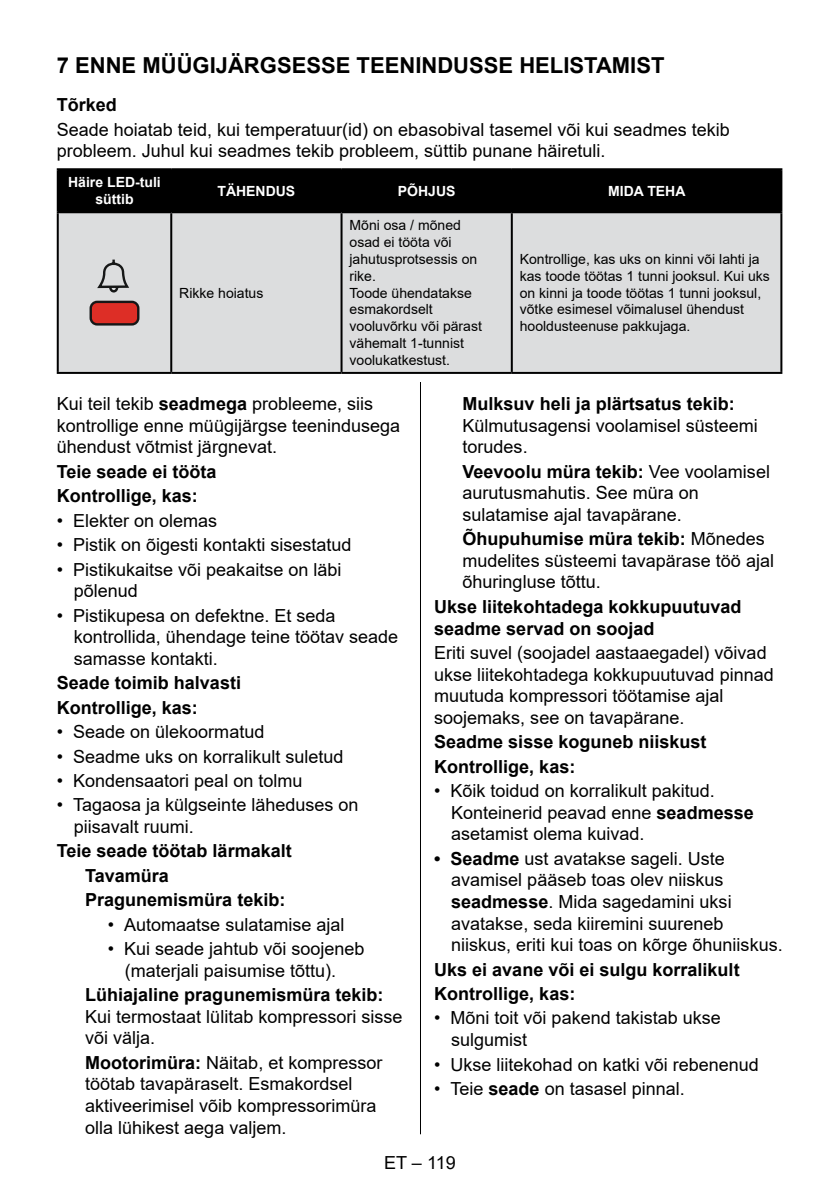
<style>
.page{position:relative;width:840px;height:1191px;background:#fff}
.page>*{position:absolute;margin:0;border:0;box-sizing:border-box;transform-origin:0 0}
.t1{font:700 22px "Arial";color:#000}
.t2{font:18px/21.6px "Arial";color:#000}
.t3{font:700 18px/24.4px "Arial";color:#000}
.t4{font:14px/16.8px "Arial";color:#000}
.t5{font:700 14px/16.8px "Arial";color:#fff;text-align:center}
.s1{font-weight:700}
</style>
<div class="page">
<hr style="left:420px;top:57px;width:1px;height:1077px;background:#000">
<div style="left:57px;top:57px;width:725px;height:324px;background:#fff"></div>
<div style="left:59px;top:170px;width:721px;height:41px;background:#000"></div>
<div style="left:59px;top:213px;width:721px;height:159px;background:#dcddde"></div>
<hr style="left:57px;top:168px;width:114px;height:2px;background:#000">
<hr style="left:57px;top:170px;width:2px;height:41px;background:#000">
<hr style="left:171px;top:168px;width:170px;height:2px;background:#000">
<hr style="left:170px;top:170px;width:2px;height:41px;background:#000">
<hr style="left:341px;top:168px;width:170px;height:2px;background:#000">
<hr style="left:340px;top:170px;width:2px;height:41px;background:#000">
<hr style="left:511px;top:168px;width:271px;height:2px;background:#000">
<hr style="left:510px;top:170px;width:2px;height:41px;background:#000">
<hr style="left:780px;top:170px;width:2px;height:41px;background:#000">
<hr style="left:57px;top:211px;width:114px;height:2px;background:#000">
<hr style="left:57px;top:213px;width:2px;height:159px;background:#000">
<hr style="left:171px;top:211px;width:170px;height:2px;background:#000">
<hr style="left:170px;top:213px;width:2px;height:159px;background:#000">
<hr style="left:341px;top:211px;width:170px;height:2px;background:#000">
<hr style="left:340px;top:213px;width:2px;height:159px;background:#000">
<hr style="left:511px;top:211px;width:271px;height:2px;background:#000">
<hr style="left:510px;top:213px;width:2px;height:159px;background:#000">
<hr style="left:780px;top:213px;width:2px;height:159px;background:#000">
<hr style="left:57px;top:372px;width:114px;height:2px;background:#000">
<hr style="left:171px;top:372px;width:170px;height:2px;background:#000">
<hr style="left:341px;top:372px;width:170px;height:2px;background:#000">
<hr style="left:511px;top:372px;width:271px;height:2px;background:#000">
<svg style="left:95px;top:257px;width:35px;height:36px"></svg>
<div style="left:91px;top:302px;width:47px;height:22px;background:#dd2e26;border-radius:6px"></div>
<div style="left:89px;top:301px;width:50px;height:24px;border:2px solid #161717;border-radius:6px"></div>
<p class="t1" style="left:57px;top:49px;width:609px">7 ENNE MÜÜGIJÄRGSESSE TEENINDUSSE HELISTAMIST</p>
<p class="t3" style="left:57px;top:93px;width:62px">Tõrked</p>
<p class="t2" style="left:57px;top:119px;width:674px">Seade hoiatab teid, kui temperatuur(id) on ebasobival tasemel või kui seadmes tekib probleem. Juhul kui seadmes tekib probleem, süttib punane häiretuli.</p>
<p class="t5" style="left:68px;top:174px;width:94px">Häire LED-tuli süttib</p>
<p class="t5" style="left:217px;top:183px;width:79px">TÄHENDUS</p>
<p class="t5" style="left:397px;top:183px;width:59px">PÕHJUS</p>
<p class="t5" style="left:608px;top:183px;width:79px">MIDA TEHA</p>
<p class="t4" style="left:179px;top:284px;width:86px">Rikke hoiatus</p>
<p class="t4" style="left:349px;top:217px;width:134px">Mõni osa / mõned osad ei tööta või jahutusprotsessis on rike.<br>Toode ühendatakse esmakordselt vooluvõrku või pärast vähemalt 1-tunnist voolukatkestust.</p>
<p class="t4" style="left:519px;top:251px;width:251px">Kontrollige, kas uks on kinni või lahti ja kas toode töötas 1 tunni jooksul. Kui uks on kinni ja toode töötas 1 tunni jooksul, võtke esimesel võimalusel ühendust hooldusteenuse pakkujaga.</p>
<p class="t2" style="left:57px;top:393px;width:345px">Kui teil tekib <span class="s1">seadmega</span> probleeme, siis kontrollige enne müügijärgse teenindusega ühendust võtmist järgnevat.</p>
<p class="t3" style="left:57px;top:459px;width:161px">Teie seade ei tööta<br>Kontrollige, kas:</p>
<p class="t2" style="left:57px;top:509px;width:162px">• Elekter on olemas</p>
<p class="t2" style="left:57px;top:534px;width:296px">• Pistik on õigesti kontakti sisestatud</p>
<p class="t2" style="left:74px;top:558px;width:269px;text-indent:-17px">• Pistikukaitse või peakaitse on läbi põlenud</p>
<p class="t2" style="left:74px;top:604px;width:326px;text-indent:-17px">• Pistikupesa on defektne. Et seda kontrollida, ühendage teine töötav seade samasse kontakti.</p>
<p class="t3" style="left:57px;top:671px;width:186px">Seade toimib halvasti<br>Kontrollige, kas:</p>
<p class="t2" style="left:57px;top:721px;width:209px">• Seade on ülekoormatud</p>
<p class="t2" style="left:57px;top:745px;width:288px">• Seadme uks on korralikult suletud</p>
<p class="t2" style="left:57px;top:769px;width:247px">• Kondensaatori peal on tolmu</p>
<p class="t2" style="left:74px;top:794px;width:286px;text-indent:-17px">• Tagaosa ja külgseinte läheduses on piisavalt ruumi.</p>
<p class="t3" style="left:85px;top:839px;width:208px;text-indent:-28px">Teie seade töötab lärmakalt<br>Tavamüra<br>Pragunemismüra tekib:</p>
<p class="t2" style="left:108px;top:913px;width:238px">• Automaatse sulatamise ajal</p>
<p class="t2" style="left:125px;top:938px;width:241px;text-indent:-17px">• Kui seade jahtub või soojeneb (materjali paisumise tõttu).</p>
<p class="t3" style="left:85px;top:983px;width:300px">Lühiajaline pragunemismüra tekib:</p>
<p class="t2" style="left:85px;top:1005px;width:319px">Kui termostaat lülitab kompressori sisse või välja.</p>
<p class="t2" style="left:85px;top:1051px;width:299px"><span class="s1">Mootorimüra:</span> Näitab, et kompressor töötab tavapäraselt. Esmakordsel aktiveerimisel võib kompressorimüra olla lühikest aega valjem.</p>
<p class="t3" style="left:462px;top:391px;width:274px">Mulksuv heli ja plärtsatus tekib:</p>
<p class="t2" style="left:462px;top:414px;width:297px">Külmutusagensi voolamisel süsteemi torudes.</p>
<p class="t2" style="left:462px;top:460px;width:309px"><span class="s1">Veevoolu müra tekib:</span> Vee voolamisel aurutusmahutis. See müra on sulatamise ajal tavapärane.</p>
<p class="t2" style="left:462px;top:528px;width:313px"><span class="s1">Õhupuhumise müra tekib:</span> Mõnedes mudelites süsteemi tavapärase töö ajal õhuringluse tõttu.</p>
<p class="t3" style="left:434px;top:596px;width:309px;line-height:21.6px">Ukse liitekohtadega kokkupuutuvad seadme servad on soojad</p>
<p class="t2" style="left:434px;top:641px;width:341px">Eriti suvel (soojadel aastaaegadel) võivad ukse liitekohtadega kokkupuutuvad pinnad muutuda kompressori töötamise ajal soojemaks, see on tavapärane.</p>
<p class="t3" style="left:434px;top:730px;width:274px">Seadme sisse koguneb niiskust<br>Kontrollige, kas:</p>
<p class="t2" style="left:451px;top:780px;width:304px;text-indent:-17px">• Kõik toidud on korralikult pakitud.<br>Konteinerid peavad enne <span class="s1">seadmesse </span>asetamist olema kuivad.</p>
<p class="t2" style="left:451px;top:847px;width:333px;text-indent:-17px"><span class="s1">• Seadme</span> ust avatakse sageli. Uste avamisel pääseb toas olev niiskus <span class="s1">seadmesse</span>. Mida sagedamini uksi avatakse, seda kiiremini suureneb niiskus, eriti kui toas on kõrge õhuniiskus.</p>
<p class="t3" style="left:434px;top:957px;width:307px">Uks ei avane või ei sulgu korralikult<br>Kontrollige, kas:</p>
<p class="t2" style="left:451px;top:1007px;width:271px;text-indent:-17px">• Mõni toit või pakend takistab ukse sulgumist</p>
<p class="t2" style="left:434px;top:1053px;width:326px">• Ukse liitekohad on katki või rebenenud</p>
<p class="t2" style="left:434px;top:1077px;width:252px">• Teie <span class="s1">seade</span> on tasasel pinnal.</p>
<p class="t2" style="left:384px;top:1152px;width:73px">ET – 119</p>
</div>
